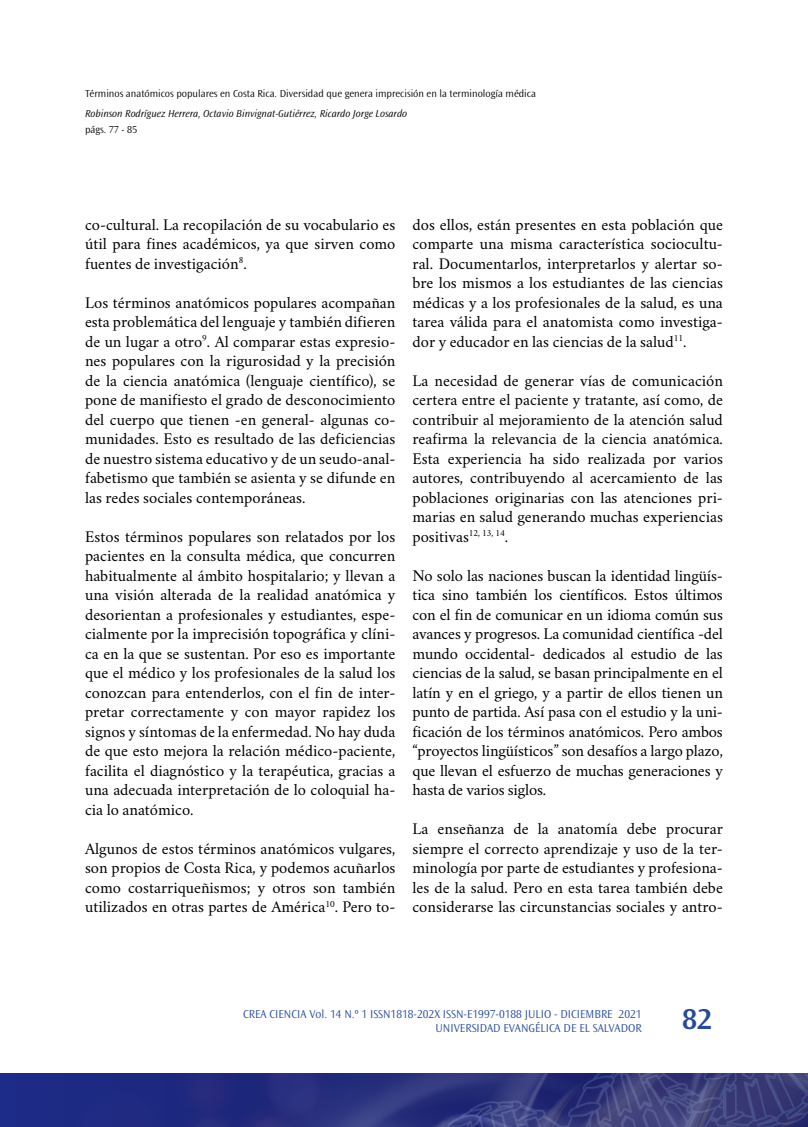
<style>
.page{position:relative;width:808px;height:1127px;background:#fff}
.page>*{position:absolute;margin:0;border:0;box-sizing:border-box;transform-origin:0 0}
.t1{font:600 30px "Ocean Sans Std";color:#264a99}
.t2{font:16.5px/19.5px "Crimson";color:#000;text-align:justify}
.t3{font:300 12px/13.5px "Ocean Sans Std";color:#264a99;text-align:right}
.t4{font:300 10.5px "Ocean Sans Std";color:#000}
.t5{font:italic 300 10.5px "Ocean Sans Std";color:#000}
</style>
<div class="page">
<svg style="left:0;top:1074px;width:808px;height:53px;background:#2d347e"></svg>
<p class="t4" style="left:85px;top:88px;width:452px">Términos anatómicos populares en Costa Rica. Diversidad que genera imprecisión en la terminología médica</p>
<p class="t5" style="left:85px;top:107px;width:324px">Robinson Rodríguez Herrera, Octavio Binvignat-Gutiérrez, Ricardo Jorge Losardo</p>
<p class="t4" style="left:85px;top:124px;width:54px">págs. 77 - 85</p>
<p class="t2" style="left:85px;top:212px;width:312px">co-cultural. La recopilación de su vocabulario es útil para fines académicos, ya que sirven como fuentes de investigación<sup>8</sup>.</p>
<p class="t2" style="left:85px;top:290px;width:312px">Los términos anatómicos populares acompañan esta problemática del lenguaje y también difieren de un lugar a otro<sup>9</sup>. Al comparar estas expresio&shy;nes populares con la rigurosidad y la precisión de la ciencia anatómica (lenguaje científico), se pone de manifiesto el grado de desconocimiento del cuerpo que tienen -en general- algunas co&shy;munidades. Esto es resultado de las deficiencias de nuestro sistema educativo y de un seudo-anal&shy;fabetismo que también se asienta y se difunde en las redes sociales contemporáneas.</p>
<p class="t2" style="left:85px;top:524px;width:312px">Estos términos populares son relatados por los pacientes en la consulta médica, que concurren habitualmente al ámbito hospitalario; y llevan a una visión alterada de la realidad anatómica y desorientan a profesionales y estudiantes, espe&shy;cialmente por la imprecisión topográfica y clíni&shy;ca en la que se sustentan. Por eso es importante que el médico y los profesionales de la salud los conozcan para entenderlos, con el fin de inter&shy;pretar correctamente y con mayor rapidez los signos y síntomas de la enfermedad. No hay duda de que esto mejora la relación médico-paciente, facilita el diagnóstico y la terapéutica, gracias a una adecuada interpretación de lo coloquial ha&shy;cia lo anatómico.</p>
<p class="t2" style="left:85px;top:836px;width:312px">Algunos de estos términos anatómicos vulgares, son propios de Costa Rica, y podemos acuñarlos como costarriqueñismos; y otros son también utilizados en otras partes de América<sup>10</sup>. Pero to-</p>
<p class="t2" style="left:412px;top:212px;width:312px">dos ellos, están presentes en esta población que comparte una misma característica sociocultu&shy;ral. Documentarlos, interpretarlos y alertar so&shy;bre los mismos a los estudiantes de las ciencias médicas y a los profesionales de la salud, es una tarea válida para el anatomista como investiga&shy;dor y educador en las ciencias de la salud<sup>11</sup>.</p>
<p class="t2" style="left:412px;top:368px;width:312px">La necesidad de generar vías de comunicación certera entre el paciente y tratante, así como, de contribuir al mejoramiento de la atención salud reafirma la relevancia de la ciencia anatómica.<br>Esta experiencia ha sido realizada por varios autores, contribuyendo al acercamiento de las poblaciones originarias con las atenciones pri&shy;marias en salud generando muchas experiencias positivas<sup>12,</sup> <sup>13,</sup> <sup>14</sup>.</p>
<p class="t2" style="left:412px;top:563px;width:312px">No solo las naciones buscan la identidad lingüís&shy;tica sino también los científicos. Estos últimos con el fin de comunicar en un idioma común sus avances y progresos. La comunidad científica -del mundo occidental- dedicados al estudio de las ciencias de la salud, se basan principalmente en el latín y en el griego, y a partir de ellos tienen un punto de partida. Así pasa con el estudio y la uni&shy;ficación de los términos anatómicos. Pero ambos “proyectos lingüísticos” son desafíos a largo plazo, que llevan el esfuerzo de muchas generaciones y hasta de varios siglos.</p>
<p class="t2" style="left:412px;top:817px;width:312px">La enseñanza de la anatomía debe procurar siempre el correcto aprendizaje y uso de la ter&shy;minología por parte de estudiantes y profesiona&shy;les de la salud. Pero en esta tarea también debe considerarse las circunstancias sociales y antro-</p>
<p class="t3" style="left:243px;top:1007px;width:400px">CREA CIENCIA Vol. 14 N.º 1 ISSN1818-202X ISSN-E1997-0188 JULIO - DICIEMBRE 2021<br>UNIVERSIDAD EVANGÉLICA DE EL SALVADOR</p>
<h1 class="t1" style="left:682px;top:1002px;width:32px">82</h1>
</div>
